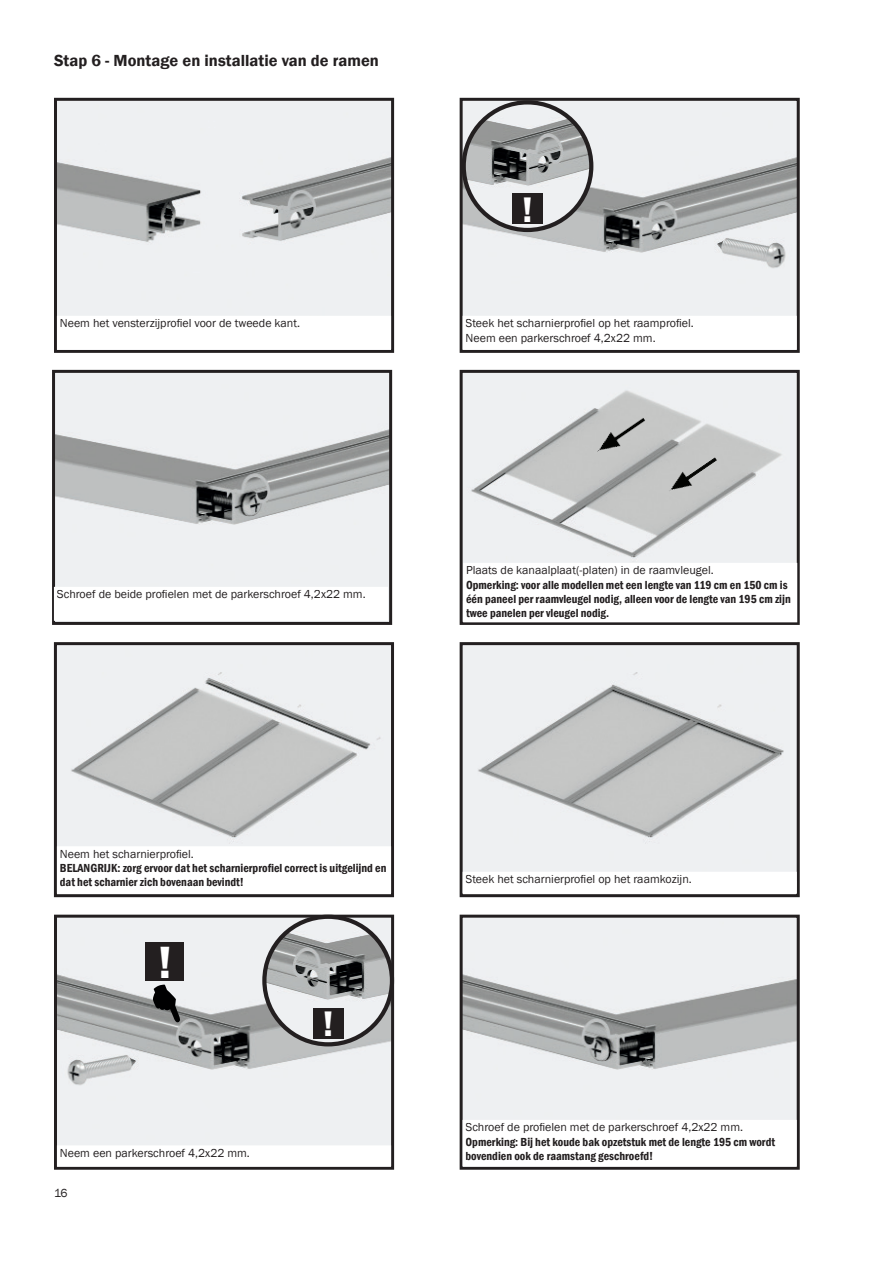
<style>
.page{position:relative;width:893px;height:1263px;background:#fff}
.page>*{position:absolute;margin:0;border:0;box-sizing:border-box;transform-origin:0 0}
.t1{font:600 36.6px "Franklin Gothic";color:#fff}
.t2{font:600 16.5px "Franklin Gothic";color:#231f20}
.t3{font:12px/14.4px "Franklin Gothic";color:#231f20}
.t4{font:600 condensed 12px/14.4px "Franklin Gothic";color:#231f20}
</style>
<div class="page">
<img style="left:58px;top:102px;width:332px;height:214px">
<div style="left:54px;top:98px;width:340px;height:255px;border:3px solid #231f20"></div>
<img style="left:464px;top:102px;width:332px;height:214px">
<div style="left:460px;top:98px;width:340px;height:255px;border:3px solid #231f20"></div>
<img style="left:56px;top:374px;width:332px;height:213px">
<div style="left:52px;top:370px;width:340px;height:255px;border:3px solid #231f20"></div>
<img style="left:464px;top:374px;width:332px;height:189px">
<div style="left:460px;top:370px;width:340px;height:255px;border:3px solid #231f20"></div>
<img style="left:651px;top:432px;width:82px;height:84px">
<img style="left:579px;top:392px;width:83px;height:86px">
<img style="left:58px;top:646px;width:332px;height:200px">
<div style="left:54px;top:642px;width:340px;height:255px;border:3px solid #231f20"></div>
<img style="left:464px;top:102px;width:127px;height:128px;border-radius:64px">
<div style="left:462px;top:100px;width:131px;height:132px;border:4px solid #231f20;border-radius:50%"></div>
<div style="left:512px;top:194px;width:31px;height:30px;background:#231f20"></div>
<img style="left:464px;top:646px;width:332px;height:226px">
<div style="left:460px;top:642px;width:340px;height:255px;border:3px solid #231f20"></div>
<img style="left:464px;top:919px;width:332px;height:201px">
<div style="left:460px;top:915px;width:340px;height:255px;border:3px solid #231f20"></div>
<img style="left:58px;top:919px;width:332px;height:226px">
<div style="left:54px;top:915px;width:340px;height:255px;border:3px solid #231f20"></div>
<img style="left:264px;top:917px;width:128px;height:127px;border-radius:64px">
<div style="left:262px;top:915px;width:132px;height:131px;border:4px solid #231f20;border-radius:50%"></div>
<div style="left:313px;top:1008px;width:30px;height:30px;background:#231f20"></div>
<div style="left:146px;top:942px;width:38px;height:38px;background:#231f20"></div>
<div style="left:463px;top:1120px;width:334px;height:47px;border:3px solid #fff"></div>
<div style="left:57px;top:1145px;width:334px;height:22px;border:3px solid #fff"></div>
<svg style="left:149px;top:947px;width:36px;height:81px"></svg>
<h2 class="t2" style="left:54px;top:50px;width:326px">Stap 6 - Montage en installatie van de ramen</h2>
<p class="t3" style="left:60px;top:316px;width:242px">Neem het vensterzijprofiel voor de tweede kant.</p>
<p class="t3" style="left:466px;top:316px;width:230px">Steek het scharnierprofiel op het raamprofiel.<br>Neem een parkerschroef 4,2x22 mm.</p>
<p class="t3" style="left:57px;top:587px;width:310px">Schroef de beide profielen met de parkerschroef 4,2x22 mm.</p>
<p class="t3" style="left:466px;top:563px;width:249px">Plaats de kanaalplaat(-platen) in de raamvleugel.</p>
<p class="t4" style="left:466px;top:577px;width:326px">Opmerking: voor alle modellen met een lengte van 119 cm en 150 cm is één paneel per raamvleugel nodig, alleen voor de lengte van 195 cm zijn twee panelen per vleugel nodig.</p>
<p class="t3" style="left:60px;top:847px;width:136px">Neem het scharnierprofiel.</p>
<p class="t4" style="left:60px;top:861px;width:328px">BELANGRIJK: zorg ervoor dat het scharnierprofiel correct is uitgelijnd en dat het scharnier zich bovenaan bevindt!</p>
<p class="t3" style="left:466px;top:872px;width:228px">Steek het scharnierprofiel op het raamkozijn.</p>
<h1 class="t1" style="left:323px;top:1001px;width:12px">!</h1>
<p class="t3" style="left:466px;top:1120px;width:279px">Schroef de profielen met de parkerschroef 4,2x22 mm.</p>
<p class="t4" style="left:466px;top:1134px;width:311px">Opmerking: Bij het koude bak opzetstuk met de lengte 195 cm wordt</p>
<p class="t3" style="left:60px;top:1146px;width:192px">Neem een parkerschroef 4,2x22 mm.</p>
<p class="t4" style="left:466px;top:1149px;width:189px">bovendien ook de raamstang geschroefd!</p>
<p class="t3" style="left:54px;top:1186px;width:15px">16</p>
</div>
